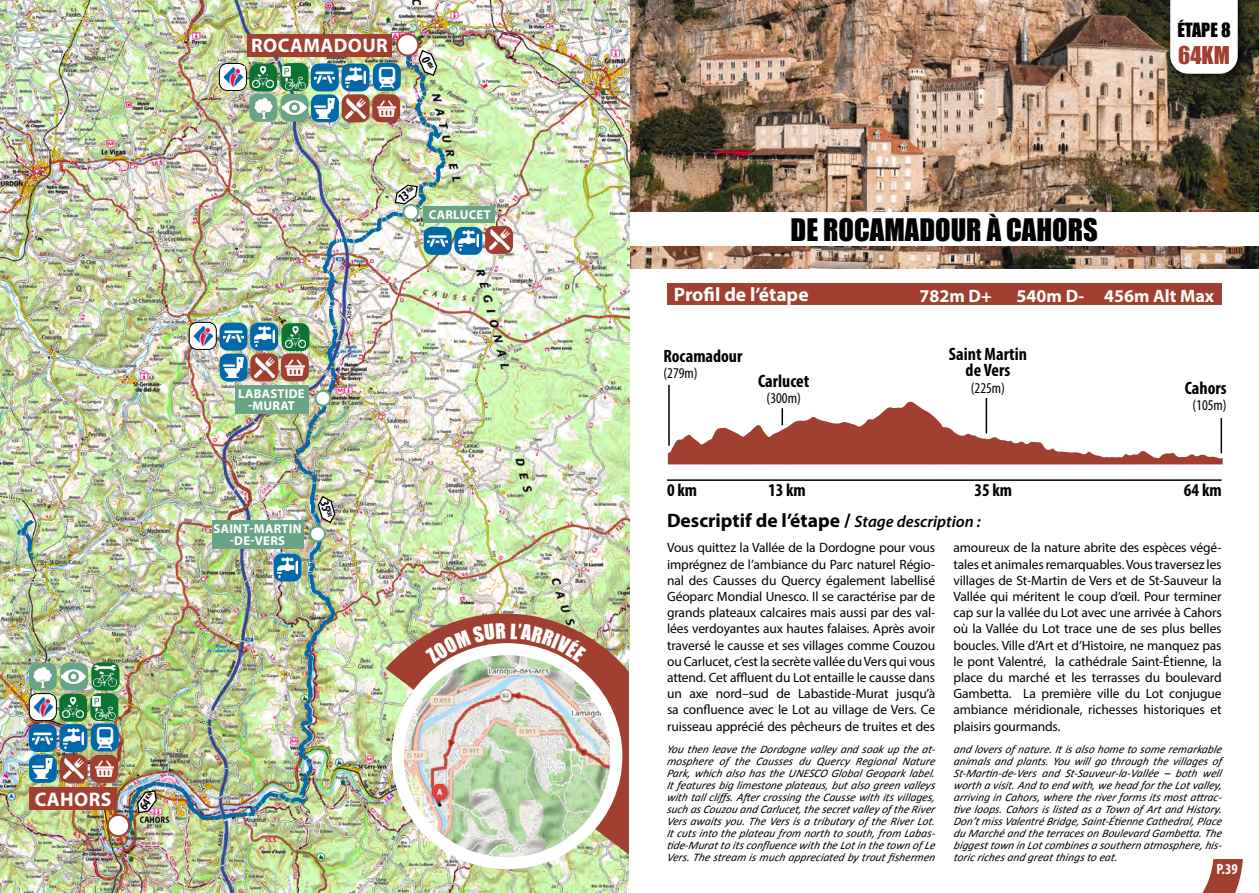
<style>
.page{position:relative;width:1259px;height:893px;background:#fff}
.page>*{position:absolute;margin:0;border:0;box-sizing:border-box;transform-origin:0 0}
.t1{font:28.5px "Impact";color:#000}
.t2{font:22.5px "Impact";color:#a14030}
.t3{font:700 19.65px "Myriad Pro";letter-spacing:.02em;color:#fff}
.t4{font:700 19.5px "Myriad Pro";color:#000}
.t5{font:700 19.5px "Myriad Pro";color:#fff}
.t6{font:700 condensed 18px/16.5px "Myriad Pro";color:#000;text-align:center}
.t7{font:700 18px "Myriad Pro";color:#fff}
.t8{font:18px "Impact";letter-spacing:-.005em;color:#000}
.t9{font:condensed 15px "Myriad Pro";color:#000}
.t10{font:700 condensed 15px "Myriad Pro";color:#fff}
.t11{font:13.5px/16.2px "Myriad Pro";letter-spacing:-.01em;color:#000;text-align:justify}
.t12{font:700 12.75px/12px "Myriad Pro";letter-spacing:.02em;color:#fff;text-align:center}
.t13{font:700 condensed 12.75px "Myriad Pro";color:#000}
.t14{font:italic 11.55px/12px "Calibri";letter-spacing:-.03em;color:#000}
.t15{font:italic 11.55px/12px "Calibri";letter-spacing:-.05em;color:#000}
.s1{font-weight:600;font-style:italic;font-size:16.5px}
</style>
<div class="page">
<img style="left:629px;top:0;width:630px;height:269px">
<div style="left:630px;top:212px;width:629px;height:34px;background:#fff"></div>
<hr style="left:667px;top:479px;width:554px;height:2px;background:#000">
<div style="left:667px;top:283px;width:554px;height:22px;background:#a14030"></div>
<div style="left:1164px;top:0;width:85px;height:85px;background:#000;opacity:.75"></div>
<svg style="left:1170px;top:0;width:67px;height:74px"></svg>
<hr style="left:985px;top:398px;width:2px;height:35px;background:#000">
<svg style="left:1202px;top:859px;width:40px;height:34px"></svg>
<svg style="left:668px;top:401px;width:554px;height:64px"></svg>
<hr style="left:668px;top:385px;width:2px;height:61px;background:#000">
<img style="left:0;top:0;width:629px;height:893px">
<img style="left:385px;top:605px;width:245px;height:252px">
<img style="left:398px;top:649px;width:218px;height:214px">
<div style="left:392px;top:643px;width:230px;height:226px;border:12px solid #fff;border-radius:50%"></div>
<div style="left:629px;top:658px;width:35px;height:235px;background:#fff"></div>
<div style="left:396px;top:33px;width:23px;height:23px;border:2px solid #a14030;border-radius:50%"></div>
<img style="left:14px;top:34px;width:572px;height:816px">
<h3 class="t3" style="left:251px;top:33px;width:138px">ROCAMADOUR</h3>
<p class="t13" style="left:395px;top:193px;width:19px;rotate:-36deg">13 <sup>KM</sup></p>
<p class="t12" style="left:429px;top:208px;width:63px">CARLUCET</p>
<p class="t12" style="left:238px;top:387px;width:68px">LABASTIDE -MURAT</p>
<p class="t12" style="left:213px;top:523px;width:89px">SAINT-MARTIN -DE-VERS</p>
<p class="t13" style="left:332px;top:498px;width:19px;rotate:74deg">35<sup>KM</sup></p>
<h3 class="t3" style="left:35px;top:786px;width:78px">CAHORS</h3>
<p class="t13" style="left:135px;top:803px;width:20px;rotate:-54deg">64 <sup>KM</sup></p>
<h1 class="t1" style="left:790px;top:207px;width:309px">DE ROCAMADOUR À CAHORS</h1>
<h3 class="t8" style="left:1177px;top:16px;width:55px">ÉTAPE 8</h3>
<h2 class="t2" style="left:1178px;top:37px;width:53px">64KM</h2>
<h3 class="t5" style="left:674px;top:281px;width:136px">Profil de l’étape</h3>
<h3 class="t7" style="left:919px;top:284px;width:74px">782m D+</h3>
<h3 class="t7" style="left:1016px;top:284px;width:199px">540m D- 456m Alt Max</h3>
<h3 class="t6" style="left:663px;top:347px;width:80px">Rocamadour</h3>
<p class="t9" style="left:663px;top:364px;width:36px">(279m)</p>
<h3 class="t6" style="left:758px;top:372px;width:53px">Carlucet</h3>
<p class="t9" style="left:766px;top:389px;width:36px">(300m)</p>
<h3 class="t6" style="left:948px;top:345px;width:80px">Saint Martin de Vers</h3>
<p class="t9" style="left:971px;top:379px;width:36px">(225m)</p>
<h3 class="t6" style="left:1184px;top:379px;width:43px">Cahors</h3>
<p class="t9" style="left:1192px;top:396px;width:36px">(105m)</p>
<h3 class="t6" style="left:667px;top:482px;width:32px">0 km</h3>
<h3 class="t6" style="left:768px;top:482px;width:39px">13 km</h3>
<h3 class="t6" style="left:1184px;top:482px;width:39px">64 km</h3>
<h3 class="t6" style="left:974px;top:482px;width:39px">35 km</h3>
<h3 class="t4" style="left:667px;top:508px;width:315px">Descriptif de l’étape / <span class="s1">Stage description :</span></h3>
<p class="t11" style="left:667px;top:540px;width:270px">Vous quittez la Vallée de la Dordogne pour vous imprégnez de l’ambiance du Parc naturel Régio&shy;nal des Causses du Quercy également labellisé Géoparc Mondial Unesco. Il se caractérise par de grands plateaux calcaires mais aussi par des val&shy;lées verdoyantes aux hautes falaises. Après avoir traversé le causse et ses villages comme Couzou ou Carlucet, c’est la secrète vallée du Vers qui vous attend. Cet affluent du Lot entaille le causse dans un axe nord–sud de Labastide-Murat jusqu’à sa confluence avec le Lot au village de Vers. Ce ruisseau apprécié des pêcheurs de truites et des</p>
<p class="t11" style="left:953px;top:540px;width:270px">amoureux de la nature abrite des espèces végé&shy;tales et animales remarquables. Vous traversez les villages de St-Martin de Vers et de St-Sauveur la Vallée qui méritent le coup d’œil. Pour terminer cap sur la vallée du Lot avec une arrivée à Cahors où la Vallée du Lot trace une de ses plus belles boucles. Ville d’Art et d’Histoire, ne manquez pas le pont Valentré, la cathédrale Saint-Étienne, la place du marché et les terrasses du boulevard Gambetta. La première ville du Lot conjugue ambiance méridionale, richesses historiques et plaisirs gourmands.</p>
<p class="t14" style="left:667px;top:743px;width:272px">You then leave the Dordogne valley and soak up the at&shy;mosphere of the Causses du Quercy Regional Nature Park, which also has the UNESCO Global Geopark label.<br>It features big limestone plateaus, but also green valleys with tallcliffs.Aftercrossing the Causse with itsvillages, such asCouzou and Carlucet, the secretvalley of the River Vers awaits you. The Vers is a tributary of the River Lot.<br>Itcutsinto the plateau from north to south, from Labas&shy;tide-Muratto itsconfluence with the Lotin the town of Le Vers.The stream ismuch appreciated by troutfishermen</p>
<p class="t15" style="left:953px;top:743px;width:272px">and loversof nature.Itisalso home to some remarkable animals and plants. You will go through the villages of St-Martin-de-Vers and St-Sauveur-la-Vallée – both well worth a visit.And to end with, we head forthe Lotvalley, arriving in Cahors, where the riverformsitsmostattrac&shy;tive loops. Cahors is listed as a Town of Art and History.<br>Don’tmissValentré Bridge, Saint-Étienne Cathedral, Place du Marché and the terraceson Boulevard Gambetta.The biggesttown in Lotcombinesa southern atmosphere, his&shy;toricrichesand greatthingsto eat.</p>
<p class="t10" style="left:1216px;top:859px;width:23px">P.39</p>
</div>
